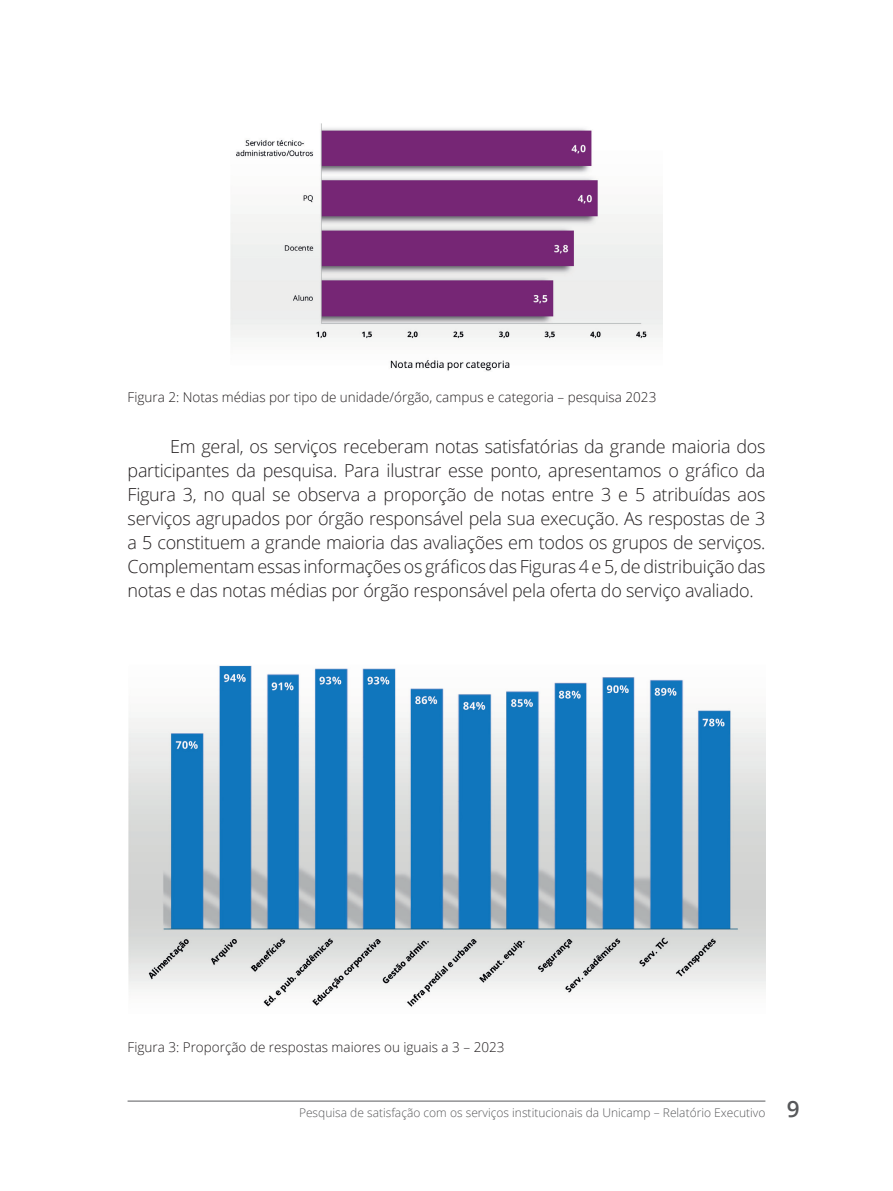
<style>
.page{position:relative;width:893px;height:1191px;background:#fff}
.page>*{position:absolute;margin:0;border:0;box-sizing:border-box;transform-origin:0 0}
.t1{font:300 18px/24px "Open Sans";letter-spacing:-.015em;color:#231f20;text-align:justify}
.t2{font:300 13.5px "Open Sans";color:#231f20}
.t3{font:300 12px "Open Sans";color:#57585a}
.s1{font-weight:600;font-size:22.5px}
</style>
<div class="page">
<hr style="left:128px;top:1100px;width:637px;height:1px;background:#6c6d70">
<img style="left:230px;top:123px;width:433px;height:248px">
<img style="left:128px;top:665px;width:637px;height:342px">
<p class="t2" style="left:128px;top:387px;width:530px">Figura 2: Notas médias por tipo de unidade/órgão, campus e categoria – pesquisa 2023</p>
<p class="t1" style="left:128px;top:434px;width:639px;text-indent:43px">Em geral, os serviços receberam notas satisfatórias da grande maioria dos participantes da pesquisa. Para ilustrar esse ponto, apresentamos o gráfico da Figura 3, no qual se observa a proporção de notas entre 3 e 5 atribuídas aos serviços agrupados por órgão responsável pela sua execução. As respostas de 3 a 5 constituem a grande maioria das avaliações em todos os grupos de serviços.<br>Complementam essas informações os gráficos das Figuras 4 e 5, de distribuição das notas e das notas médias por órgão responsável pela oferta do serviço avaliado.</p>
<p class="t2" style="left:128px;top:1037px;width:379px">Figura 3: Proporção de respostas maiores ou iguais a 3 – 2023</p>
<p class="t3" style="left:299px;top:1104px;width:502px">Pesquisa de satisfação com os serviços institucionais da Unicamp – Relatório Executivo <span class="s1">9</span></p>
</div>
